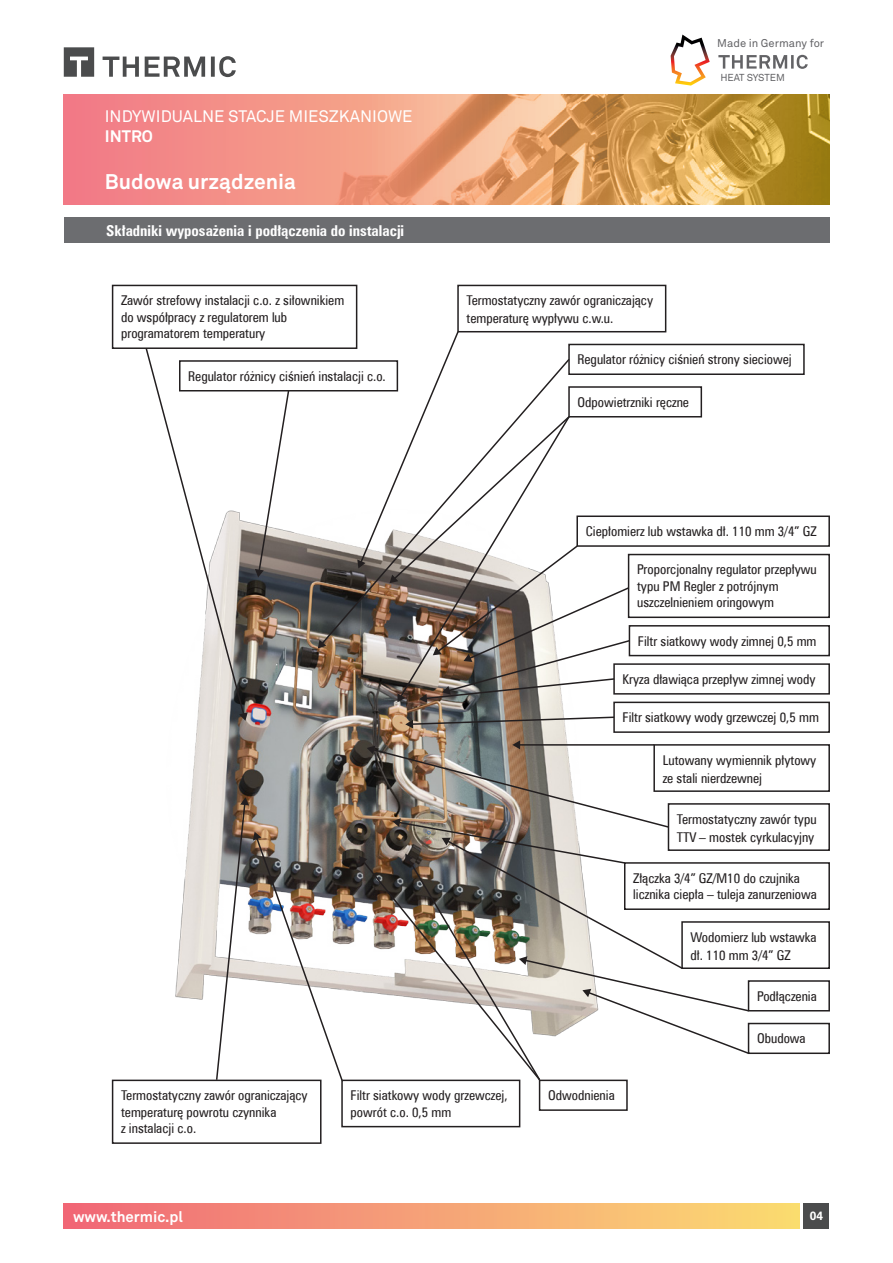
<style>
.page{position:relative;width:893px;height:1263px;background:#fff}
.page>*{position:absolute;margin:0;border:0;box-sizing:border-box;transform-origin:0 0}
.t1{font:700 21px "Akkurat Pro";color:#fff}
.t2{font:16.5px "Akkurat Pro";color:#fff}
.t3{font:700 16.5px "Akkurat Pro";color:#fff}
.t4{font:700 15px "Zurich Cn EU";color:#fff}
.t5{font:700 15px "Akkurat Pro";color:#fff}
.t6{font:13.5px/16.5px "Zurich Cn EU";color:#231f20}
.t7{font:700 12px "Zurich PL";color:#fff}
.t8{font:11.25px "Akkurat Pro";color:#636366}
.t9{font:10.05px "Akkurat Pro";letter-spacing:-.01em;color:#636366}
</style>
<div class="page">
<svg style="left:64px;top:94px;width:765px;height:111px;background:#e2986f"></svg>
<svg style="left:64px;top:47px;width:172px;height:30px"></svg>
<div style="left:64px;top:1203px;width:735px;height:26px;background:linear-gradient(to right,#f06779,#fbdd73)"></div>
<svg style="left:718px;top:55px;width:90px;height:14px"></svg>
<svg style="left:671px;top:35px;width:39px;height:51px"></svg>
<div style="left:804px;top:1203px;width:25px;height:26px;background:#4b4c4d"></div>
<div style="left:64px;top:218px;width:765px;height:25px;background:#6c6d70"></div>
<img style="left:175px;top:522px;width:392px;height:478px">
<div style="left:576px;top:515px;width:254px;height:32px;border:2px solid #231f20"></div>
<div style="left:179px;top:360px;width:219px;height:31px;border:2px solid #231f20"></div>
<div style="left:568px;top:344px;width:237px;height:31px;border:2px solid #231f20"></div>
<div style="left:568px;top:386px;width:134px;height:31px;border:2px solid #231f20"></div>
<div style="left:748px;top:980px;width:82px;height:31px;border:2px solid #231f20"></div>
<div style="left:748px;top:1023px;width:82px;height:31px;border:2px solid #231f20"></div>
<div style="left:539px;top:1079px;width:89px;height:32px;border:2px solid #231f20"></div>
<div style="left:629px;top:625px;width:201px;height:31px;border:2px solid #231f20"></div>
<div style="left:613px;top:663px;width:217px;height:32px;border:2px solid #231f20"></div>
<div style="left:613px;top:702px;width:217px;height:31px;border:2px solid #231f20"></div>
<div style="left:628px;top:554px;width:202px;height:64px;border:2px solid #231f20"></div>
<div style="left:112px;top:285px;width:245px;height:64px;border:2px solid #231f20"></div>
<div style="left:112px;top:1079px;width:210px;height:65px;border:2px solid #231f20"></div>
<div style="left:624px;top:862px;width:206px;height:48px;border:2px solid #231f20"></div>
<div style="left:341px;top:1079px;width:179px;height:48px;border:2px solid #231f20"></div>
<svg style="left:405px;top:716px;width:211px;height:13px"></svg>
<div style="left:653px;top:744px;width:177px;height:48px;border:2px solid #231f20"></div>
<div style="left:457px;top:285px;width:209px;height:47px;border:2px solid #231f20"></div>
<div style="left:668px;top:803px;width:162px;height:48px;border:2px solid #231f20"></div>
<div style="left:681px;top:921px;width:149px;height:48px;border:2px solid #231f20"></div>
<img style="left:215px;top:797px;width:129px;height:285px">
<svg style="left:359px;top:740px;width:391px;height:342px"></svg>
<svg style="left:144px;top:346px;width:104px;height:375px"></svg>
<svg style="left:255px;top:389px;width:35px;height:188px"></svg>
<svg style="left:357px;top:330px;width:274px;height:373px"></svg>
<svg style="left:320px;top:357px;width:251px;height:289px"></svg>
<svg style="left:318px;top:640px;width:8px;height:9px"></svg>
<p class="t2" style="left:105px;top:107px;width:309px">INDYWIDUALNE STACJE MIESZKANIOWE</p>
<p class="t3" style="left:105px;top:126px;width:50px">INTRO</p>
<h1 class="t1" style="left:105px;top:169px;width:193px">Budowa urządzenia</h1>
<p class="t4" style="left:106px;top:221px;width:299px">Składniki wyposażenia i podłączenia do instalacji</p>
<p class="t6" style="left:121px;top:292px;width:225px">Zawór strefowy instalacji c.o. z siłownikiem do współpracy z regulatorem lub programatorem temperatury</p>
<p class="t6" style="left:188px;top:368px;width:199px">Regulator różnicy ciśnień instalacji c.o.</p>
<p class="t8" style="left:717px;top:37px;width:108px">Made in Germany for</p>
<p class="t9" style="left:720px;top:72px;width:66px">HEAT SYSTEM</p>
<p class="t6" style="left:467px;top:291px;width:188px;line-height:18px">Termostatyczny zawór ograniczający temperaturę wypływu c.w.u.</p>
<p class="t6" style="left:577px;top:351px;width:216px">Regulator różnicy ciśnień strony sieciowej</p>
<p class="t6" style="left:577px;top:394px;width:113px">Odpowietrzniki ręczne</p>
<p class="t6" style="left:586px;top:523px;width:232px">Ciepłomierz lub wstawka dł. 110 mm 3/4” GZ</p>
<p class="t6" style="left:637px;top:561px;width:181px">Proporcjonalny regulator przepływu typu PM Regler z potrójnym uszczelnieniem oringowym</p>
<p class="t6" style="left:638px;top:632px;width:180px">Filtr siatkowy wody zimnej 0,5 mm</p>
<p class="t6" style="left:623px;top:671px;width:195px">Kryza dławiąca przepływ zimnej wody</p>
<p class="t6" style="left:623px;top:709px;width:198px">Filtr siatkowy wody grzewczej 0,5 mm</p>
<p class="t6" style="left:663px;top:751px;width:155px;line-height:18px">Lutowany wymiennik płytowy ze stali nierdzewnej</p>
<p class="t6" style="left:677px;top:810px;width:141px;line-height:18px">Termostatyczny zawór typu<br>TTV – mostek cyrkulacyjny</p>
<p class="t6" style="left:633px;top:869px;width:185px">Złączka 3/4” GZ/M10 do czujnika licznika ciepła – tuleja zanurzeniowa</p>
<p class="t6" style="left:691px;top:928px;width:128px;line-height:18px">Wodomierz lub wstawka dł. 110 mm 3/4” GZ</p>
<p class="t6" style="left:757px;top:987px;width:61px">Podłączenia</p>
<p class="t6" style="left:757px;top:1030px;width:50px">Obudowa</p>
<p class="t6" style="left:121px;top:1087px;width:188px">Termostatyczny zawór ograniczający temperaturę powrotu czynnika<br>z instalacji c.o.</p>
<p class="t5" style="left:73px;top:1207px;width:111px">www.thermic.pl</p>
<p class="t6" style="left:351px;top:1087px;width:159px">Filtr siatkowy wody grzewczej, powrót c.o. 0,5 mm</p>
<p class="t6" style="left:548px;top:1087px;width:68px">Odwodnienia</p>
<p class="t7" style="left:810px;top:1209px;width:15px">04</p>
</div>
